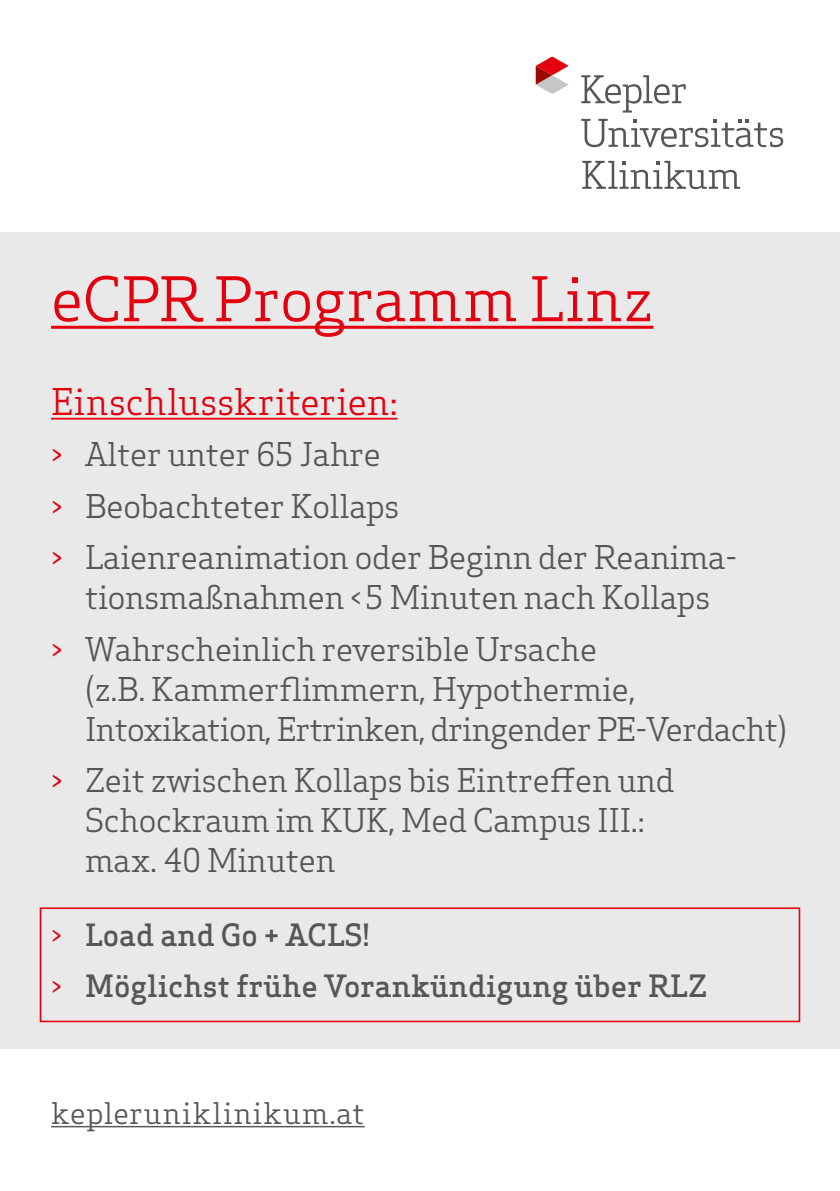
<style>
.page{position:relative;width:840px;height:1191px;background:#fff}
.page>*{position:absolute;margin:0;border:0;box-sizing:border-box;transform-origin:0 0}
.t1{font:60px "Apex Serif";letter-spacing:.015em;color:#e3000f}
.t2{font:36px "Apex Serif";letter-spacing:.005em;color:#e3000f}
.t3{font:32px/51.2px "Apex Serif";letter-spacing:-.01em;color:#565656}
.t4{font:500 30px/51.2px "Apex Serif";color:#565656}
.t5{font:29.2px "Apex Serif";letter-spacing:.04em;color:#565656}
.s1{color:#e3000f}
.s2{font-weight:400;color:#e3000f}
</style>
<div class="page">
<hr style="left:51px;top:1125px;width:313px;height:2px;background:#565656">
<div style="left:0;top:232px;width:839px;height:817px;background:#e9e9e9"></div>
<hr style="left:51px;top:418px;width:346px;height:1px;background:#e3000f">
<svg style="left:581px;top:75px;width:104px;height:38px"></svg>
<svg style="left:581px;top:119px;width:201px;height:28px"></svg>
<svg style="left:582px;top:161px;width:157px;height:28px"></svg>
<svg style="left:535px;top:56px;width:33px;height:38px"></svg>
<hr style="left:51px;top:326px;width:602px;height:3px;background:#e3000f">
<div style="left:40px;top:907px;width:759px;height:115px;border:2px solid #e3000f"></div>
<h1 class="t1" style="left:51px;top:261px;width:603px">eCPR Programm Linz</h1>
<p class="t2" style="left:51px;top:379px;width:348px">Einschlusskriterien:</p>
<p class="t3" style="left:51px;top:429px;width:687px"><span class="s1">&gt;</span> Alter unter 65 Jahre<br><span class="s1">&gt;</span> Beobachteter Kollaps<br><span class="s1">&gt;</span> Laienreanimation oder Beginn der Reanima-</p>
<p class="t3" style="left:51px;top:571px;width:660px;text-indent:34px">tionsmaßnahmen &lt;5 Minuten nach Kollaps <span class="s1">&gt;</span> Wahrscheinlich reversible Ursache</p>
<p class="t3" style="left:85px;top:668px;width:703px;line-height:40px">(z.B. Kammerflimmern, Hypothermie,<br>Intoxikation, Ertrinken, dringender PE-Verdacht)</p>
<p class="t3" style="left:85px;top:760px;width:590px;line-height:40px;text-indent:-34px"><span class="s1">&gt;</span> Zeit zwischen Kollaps bis Eintreffen und<br>Schockraum im KUK, Med Campus III.: max. 40 Minuten</p>
<p class="t4" style="left:51px;top:909px;width:657px"><span class="s2">&gt;</span> Load and Go + ACLS!<br><span class="s2">&gt;</span> Möglichst frühe Vorankündigung über RLZ</p>
<p class="t5" style="left:51px;top:1094px;width:315px">kepleruniklinikum.at</p>
</div>
